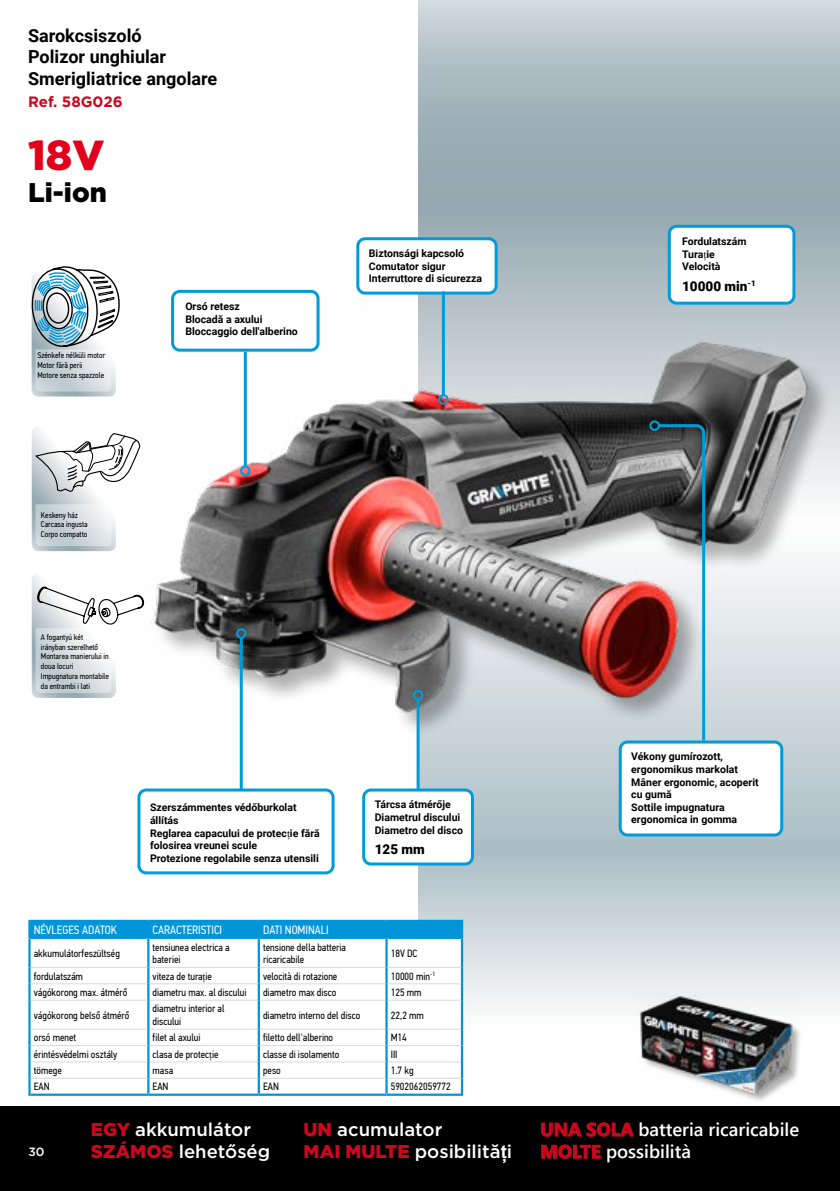
<style>
.page{position:relative;width:840px;height:1191px;background:#fff}
.page>*{position:absolute;margin:0;border:0;box-sizing:border-box;transform-origin:0 0}
.t1{font:900 42px "Gotham";color:#e2001a}
.t2{font:900 27px "Gotham";color:#000}
.t3{font:500 18.4px/22.2px "Gotham";color:#fff}
.t4{font:600 18.4px "Segoe UI";color:#fff}
.t5{font:700 18px/21.6px "Roboto";color:#000}
.t6{font:700 15px "Gotham";color:#cd071e}
.t7{font:900 13.6px "Roboto";color:#000}
.t8{font:12px "PF Din Text Cond Pro";color:#fff}
.t9{font:500 12px "Gotham";color:#fff}
.t10{font:10.4px/12.6px "PF Din Text Cond Pro";color:#000}
.t11{font:700 10.4px/12.6px "Roboto";color:#000}
.t12{font:8.2px/10px "PF Din Text Cond Pro";color:#000}
.s1{font-family:"Times New Roman";font-weight:400}
.s2{font-family:"Times New Roman"}
.s3{font-weight:900;color:#cd071e}
.s4{font-family:"Arial";font-weight:700}
.s5{font-weight:700;color:#cd071e}
</style>
<div class="page">
<img style="left:0;top:0;width:839px;height:1191px">
<h3 class="t5" style="left:28px;top:24px;width:190px">Sarokcsiszoló<br>Polizor unghiular<br>Smerigliatrice angolare</h3>
<h3 class="t6" style="left:28px;top:92px;width:96px">Ref. 58G026</h3>
<h1 class="t1" style="left:28px;top:126px;width:78px">18V</h1>
<h2 class="t2" style="left:28px;top:174px;width:80px">Li-ion</h2>
<p class="t12" style="left:37px;top:350px;width:69px">Szénkefe nélküli motor<br>Motor fără perii<br>Motore senza spazzole</p>
<p class="t12" style="left:41px;top:510px;width:48px">Keskeny ház<br>Carcasa ingusta<br>Corpo compatto</p>
<p class="t12" style="left:41px;top:632px;width:70px">A fogantyú két irányban szerelhető<br>Montarea manierului in doua locuri<br>Impugnatura montabile da entrambi i lati</p>
<p class="t11" style="left:185px;top:300px;width:114px">Orsó retesz<br>Blocadă a axului<br>Bloccaggio dell'alberino</p>
<p class="t11" style="left:368px;top:247px;width:115px">Biztonsági kapcsoló<br>Comutator sigur<br>Interruttore di sicurezza</p>
<p class="t11" style="left:150px;top:801px;width:171px">Szerszámmentes védőburkolat állítás<br>Reglarea capacului de protec<span class="s1">ț</span>ie fără folosirea vreunei scule<br>Protezione regolabile senza utensili</p>
<p class="t11" style="left:374px;top:798px;width:90px">Tárcsa átmérője<br>Diametrul discului<br>Diametro del disco</p>
<h3 class="t7" style="left:374px;top:839px;width:52px">125 mm</h3>
<p class="t8" style="left:34px;top:923px;width:85px">NÉVLEGES ADATOK</p>
<p class="t8" style="left:152px;top:923px;width:71px">CARACTERISTICI</p>
<p class="t8" style="left:263px;top:923px;width:67px">DATI NOMINALI</p>
<p class="t10" style="left:34px;top:947px;width:88px">akkumulátorfeszültség</p>
<p class="t10" style="left:152px;top:940px;width:78px">tensiunea electrica a bateriei</p>
<p class="t10" style="left:263px;top:940px;width:84px">tensione della batteria ricaricabile</p>
<p class="t10" style="left:390px;top:947px;width:28px">18V DC</p>
<p class="t10" style="left:34px;top:969px;width:51px">fordulatszám</p>
<p class="t10" style="left:152px;top:969px;width:61px">viteza de tura<span class="s2">ț</span>ie</p>
<p class="t10" style="left:263px;top:969px;width:76px">velocità di rotazione</p>
<p class="t10" style="left:390px;top:969px;width:46px">10000 min<sup>-1</sup></p>
<p class="t10" style="left:34px;top:986px;width:95px">vágókorong max. átmérő</p>
<p class="t10" style="left:152px;top:986px;width:95px">diametru max. al discului</p>
<p class="t10" style="left:263px;top:986px;width:75px">diametro max disco</p>
<p class="t10" style="left:390px;top:986px;width:32px">125 mm</p>
<p class="t10" style="left:34px;top:1008px;width:97px">vágókorong belső átmérő</p>
<p class="t10" style="left:152px;top:1002px;width:73px">diametru interior al discului</p>
<p class="t10" style="left:263px;top:1008px;width:99px">diametro interno del disco</p>
<p class="t10" style="left:390px;top:1008px;width:35px">22,2 mm</p>
<p class="t10" style="left:34px;top:1031px;width:44px">orsó menet</p>
<p class="t10" style="left:152px;top:1031px;width:49px">filet al axului</p>
<p class="t10" style="left:263px;top:1031px;width:72px">filetto dell'alberino</p>
<p class="t10" style="left:390px;top:1031px;width:18px">M14</p>
<p class="t10" style="left:34px;top:1047px;width:85px">érintésvédelmi osztály</p>
<p class="t10" style="left:152px;top:1047px;width:68px">clasa de protec<span class="s2">ț</span>ie</p>
<p class="t10" style="left:263px;top:1047px;width:78px">classe di isolamento</p>
<p class="t10" style="left:390px;top:1047px;width:8px">III</p>
<p class="t10" style="left:34px;top:1064px;width:30px">tömege</p>
<p class="t10" style="left:152px;top:1064px;width:22px">masa</p>
<p class="t10" style="left:263px;top:1064px;width:19px">peso</p>
<p class="t10" style="left:390px;top:1064px;width:24px">1.7 kg</p>
<p class="t10" style="left:34px;top:1080px;width:17px">EAN</p>
<p class="t10" style="left:152px;top:1080px;width:17px">EAN</p>
<p class="t10" style="left:263px;top:1080px;width:17px">EAN</p>
<p class="t10" style="left:390px;top:1080px;width:62px">5902062059772</p>
<p class="t11" style="left:681px;top:235px;width:66px">Fordulatszám<br>Tura<span class="s1">ț</span>ie<br>Velocità</p>
<h3 class="t7" style="left:681px;top:276px;width:75px">10000 min<sup>-1</sup></h3>
<p class="t11" style="left:631px;top:750px;width:129px">Vékony gumírozott, ergonomikus markolat<br>Mâner ergonomic, acoperit cu gumă<br>Sottile impugnatura ergonomica in gomma</p>
<h3 class="t3" style="left:91px;top:1118px;width:181px"><span class="s3">EGY</span> akkumulátor<br><span class="s3">SZÁMOS</span> lehetőség</h3>
<h3 class="t3" style="left:303px;top:1118px;width:210px"><span class="s3">UN</span> acumulator<br><span class="s3">MAI MULTE</span> posibilită<span class="s4">ț</span>i</h3>
<h3 class="t4" style="left:540px;top:1112px;width:260px"><span class="s5">UNA SOLA</span> batteria ricaricabile</h3>
<p class="t9" style="left:28px;top:1144px;width:18px">30</p>
<h3 class="t4" style="left:540px;top:1134px;width:152px"><span class="s5">MOLTE</span> possibilità</h3>
</div>
